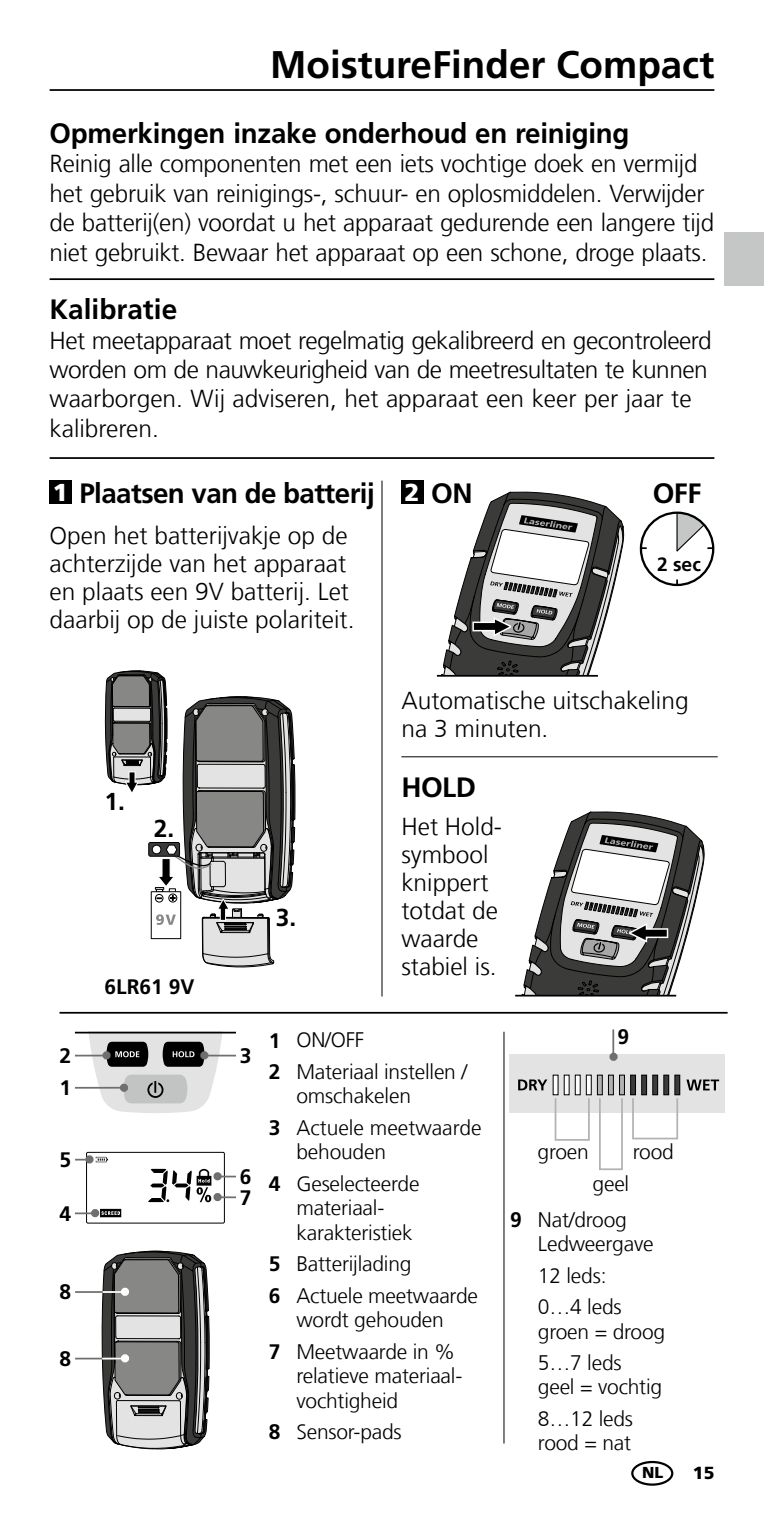
<style>
.page{position:relative;width:764px;height:1513px;background:#fff}
.page>*{position:absolute;margin:0;border:0;box-sizing:border-box;transform-origin:0 0}
.t1{font:700 38.5px "Frutiger LT Com";color:#000}
.t2{font:700 28px "Frutiger LT Com";letter-spacing:-.01em;color:#000}
.t3{font:300 24.5px/28px "Frutiger LT Com";letter-spacing:-.01em;color:#000}
.t4{font:700 24.5px "Frutiger LT Com";color:#000}
.t5{font:300 21px/24.5px "Frutiger LT Com";letter-spacing:-.01em;color:#000}
.t6{font:700 21px/31.5px "Frutiger LT Com";color:#000}
.t7{font:700 19.25px "Frutiger LT Com";color:#000}
.t8{font:900 17.5px "Frutiger LT Com";color:#000}
.t9{font:900 15.75px "Frutiger LT Com";color:#000}
.s1{font-weight:900;font-size:24.5px;color:#fff}
.s2{font-weight:700}
</style>
<div class="page">
<hr style="left:50px;top:89px;width:664px;height:2px;background:#000">
<div style="left:724px;top:232px;width:40px;height:54px;background:#c5c6c6"></div>
<hr style="left:50px;top:278px;width:664px;height:2px;background:#000">
<hr style="left:50px;top:457px;width:664px;height:2px;background:#000">
<div style="left:631px;top:1461px;width:42px;height:25px;border:2px solid #000;border-radius:50%"></div>
<div style="left:86px;top:1152px;width:138px;height:71px;border:1px solid #000"></div>
<svg style="left:148px;top:1168px;width:88px;height:34px"></svg>
<div style="left:214px;top:1193px;width:8px;height:8px;border:5px solid #6f6f6e;border-radius:50%"></div>
<svg style="left:75px;top:1157px;width:33px;height:5px"></svg>
<div style="left:85px;top:1155px;width:9px;height:8px;border:5px solid #6f6f6e;border-radius:50%"></div>
<hr style="left:75px;top:1212px;width:22px;height:2px;background:#6f6f6e">
<svg style="left:97px;top:1209px;width:24px;height:8px"></svg>
<div style="left:91px;top:1209px;width:8px;height:8px;border:5px solid #6f6f6e;border-radius:50%"></div>
<hr style="left:75px;top:1055px;width:34px;height:1px;background:#6f6f6e">
<hr style="left:75px;top:1087px;width:52px;height:2px;background:#6f6f6e">
<svg style="left:87px;top:1033px;width:149px;height:80px"></svg>
<div style="left:120px;top:1084px;width:8px;height:8px;border:5px solid #6f6f6e;border-radius:50%"></div>
<hr style="left:75px;top:1032px;width:161px;height:1px;background:#000">
<hr style="left:60px;top:1012px;width:668px;height:2px;background:#000">
<hr style="left:75px;top:1291px;width:50px;height:2px;background:#6f6f6e">
<hr style="left:75px;top:1358px;width:50px;height:1px;background:#6f6f6e">
<svg style="left:102px;top:1250px;width:108px;height:200px"></svg>
<div style="left:121px;top:1354px;width:8px;height:8px;border:5px solid #fff;border-radius:50%"></div>
<hr style="left:503px;top:1032px;width:2px;height:412px;background:#000">
<div style="left:555px;top:1097px;width:35px;height:44px;border:2px solid #b1b2b3"></div>
<div style="left:632px;top:1097px;width:46px;height:42px;border:2px solid #b1b2b3"></div>
<hr style="left:612px;top:1029px;width:2px;height:30px;background:#6f6f6e">
<svg style="left:510px;top:1054px;width:214px;height:58px"></svg>
<div style="left:609px;top:1053px;width:9px;height:8px;border:5px solid #6f6f6e;border-radius:50%"></div>
<div style="left:599px;top:1097px;width:24px;height:73px;border:2px solid #b1b2b3"></div>
<hr style="left:401px;top:756px;width:317px;height:1px;background:#000">
<svg style="left:438px;top:492px;width:186px;height:183px"></svg>
<div style="left:401px;top:481px;width:23px;height:23px;background:#000"></div>
<div style="left:640px;top:512px;width:74px;height:74px;border:2px solid #000;border-radius:50%"></div>
<svg style="left:675px;top:512px;width:39px;height:41px"></svg>
<svg style="left:640px;top:547px;width:7px;height:2px"></svg>
<svg style="left:676px;top:580px;width:2px;height:6px"></svg>
<hr style="left:437px;top:675px;width:161px;height:2px;background:#000">
<hr style="left:381px;top:481px;width:2px;height:516px;background:#000">
<svg style="left:105px;top:671px;width:191px;height:297px"></svg>
<svg style="left:518px;top:812px;width:187px;height:185px"></svg>
<hr style="left:515px;top:995px;width:161px;height:2px;background:#000">
<div style="left:50px;top:481px;width:22px;height:23px;background:#000"></div>
<h1 class="t1" style="left:270px;top:42px;width:446px">MoistureFinder Compact</h1>
<p class="t2" style="left:50px;top:117px;width:581px">Opmerkingen inzake onderhoud en reiniging</p>
<p class="t3" style="left:50px;top:149px;width:666px;line-height:29.4px">Reinig alle componenten met een iets vochtige doek en vermijd het gebruik van reinigings-, schuur- en oplosmiddelen. Verwijder de batterij(en) voordat u het apparaat gedurende een langere tijd niet gebruikt. Bewaar het apparaat op een schone, droge plaats.</p>
<p class="t2" style="left:50px;top:293px;width:129px">Kalibratie</p>
<p class="t3" style="left:50px;top:326px;width:664px;line-height:29.4px">Het meetapparaat moet regelmatig gekalibreerd en gecontroleerd worden om de nauwkeurigheid van de meetresultaten te kunnen waarborgen. Wij adviseren, het apparaat een keer per jaar te kalibreren.</p>
<p class="t2" style="left:53px;top:477px;width:324px"><span class="s1">1</span> Plaatsen van de batterij</p>
<p class="t3" style="left:50px;top:522px;width:306px">Open het batterijvakje op de achterzijde van het apparaat en plaats een 9V batterij. Let daarbij op de juiste polariteit.</p>
<p class="t4" style="left:105px;top:787px;width:22px">1.</p>
<p class="t4" style="left:154px;top:814px;width:22px">2.</p>
<p class="t6" style="left:105px;top:971px;width:91px">6LR61 9V</p>
<p class="t4" style="left:276px;top:903px;width:22px">3.</p>
<p class="t2" style="left:404px;top:477px;width:70px"><span class="s1">2</span> ON</p>
<p class="t2" style="left:653px;top:477px;width:50px">OFF</p>
<p class="t7" style="left:657px;top:553px;width:45px">2 sec</p>
<p class="t3" style="left:401px;top:687px;width:289px">Automatische uitschakeling na 3 minuten.</p>
<p class="t2" style="left:401px;top:771px;width:76px">HOLD</p>
<p class="t3" style="left:401px;top:813px;width:102px">Het Hold&shy;symbool knippert totdat de waarde stabiel is.</p>
<p class="t6" style="left:60px;top:1040px;width:13px">2</p>
<p class="t6" style="left:240px;top:1040px;width:13px">3</p>
<p class="t6" style="left:60px;top:1072px;width:13px">1</p>
<p class="t6" style="left:60px;top:1144px;width:13px">5</p>
<p class="t6" style="left:60px;top:1198px;width:13px">4</p>
<p class="t6" style="left:60px;top:1276px;width:13px">8</p>
<p class="t6" style="left:60px;top:1343px;width:13px">8</p>
<p class="t6" style="left:240px;top:1166px;width:13px;line-height:20.7px">6<br>7</p>
<p class="t6" style="left:269px;top:1025px;width:13px">1<br>2</p>
<p class="t6" style="left:269px;top:1112px;width:13px">3</p>
<p class="t6" style="left:269px;top:1168px;width:13px">4</p>
<p class="t6" style="left:269px;top:1249px;width:13px">5<br>6</p>
<p class="t6" style="left:269px;top:1336px;width:13px">7</p>
<p class="t6" style="left:269px;top:1416px;width:13px">8</p>
<p class="t5" style="left:296px;top:1028px;width:69px">ON/OFF</p>
<p class="t6" style="left:618px;top:1021px;width:13px">9</p>
<p class="t5" style="left:296px;top:1060px;width:172px">Materiaal instellen / omschakelen</p>
<p class="t5" style="left:296px;top:1116px;width:187px">Actuele meetwaarde behouden</p>
<p class="t5" style="left:296px;top:1171px;width:125px">Geselecteerde materiaal&shy;karakteristiek</p>
<p class="t5" style="left:296px;top:1248px;width:183px;line-height:31.5px">Batterijlading<br>Actuele meetwaarde</p>
<p class="t5" style="left:296px;top:1304px;width:160px;line-height:31.5px">wordt gehouden<br>Meetwaarde in %</p>
<p class="t5" style="left:296px;top:1364px;width:167px">relatieve materiaal&shy;vochtigheid</p>
<p class="t5" style="left:296px;top:1420px;width:107px">Sensor-pads</p>
<p class="t5" style="left:633px;top:1140px;width:43px">rood</p>
<p class="t5" style="left:538px;top:1140px;width:53px">groen</p>
<p class="t5" style="left:593px;top:1172px;width:38px">geel</p>
<p class="t5" style="left:538px;top:1207px;width:117px;text-indent:-28px"><span class="s2">9</span> Nat/droog<br>Ledweergave</p>
<p class="t5" style="left:538px;top:1260px;width:85px;line-height:31.5px">12 leds:<br>0…4 leds</p>
<p class="t5" style="left:538px;top:1316px;width:129px;line-height:31.5px">groen = droog<br>5…7 leds</p>
<p class="t5" style="left:538px;top:1372px;width:126px;line-height:31.5px">geel = vochtig<br>8…12 leds</p>
<p class="t5" style="left:538px;top:1431px;width:95px">rood = nat</p>
<p class="t9" style="left:642px;top:1463px;width:23px">NL</p>
<p class="t8" style="left:693px;top:1462px;width:23px">15</p>
</div>
